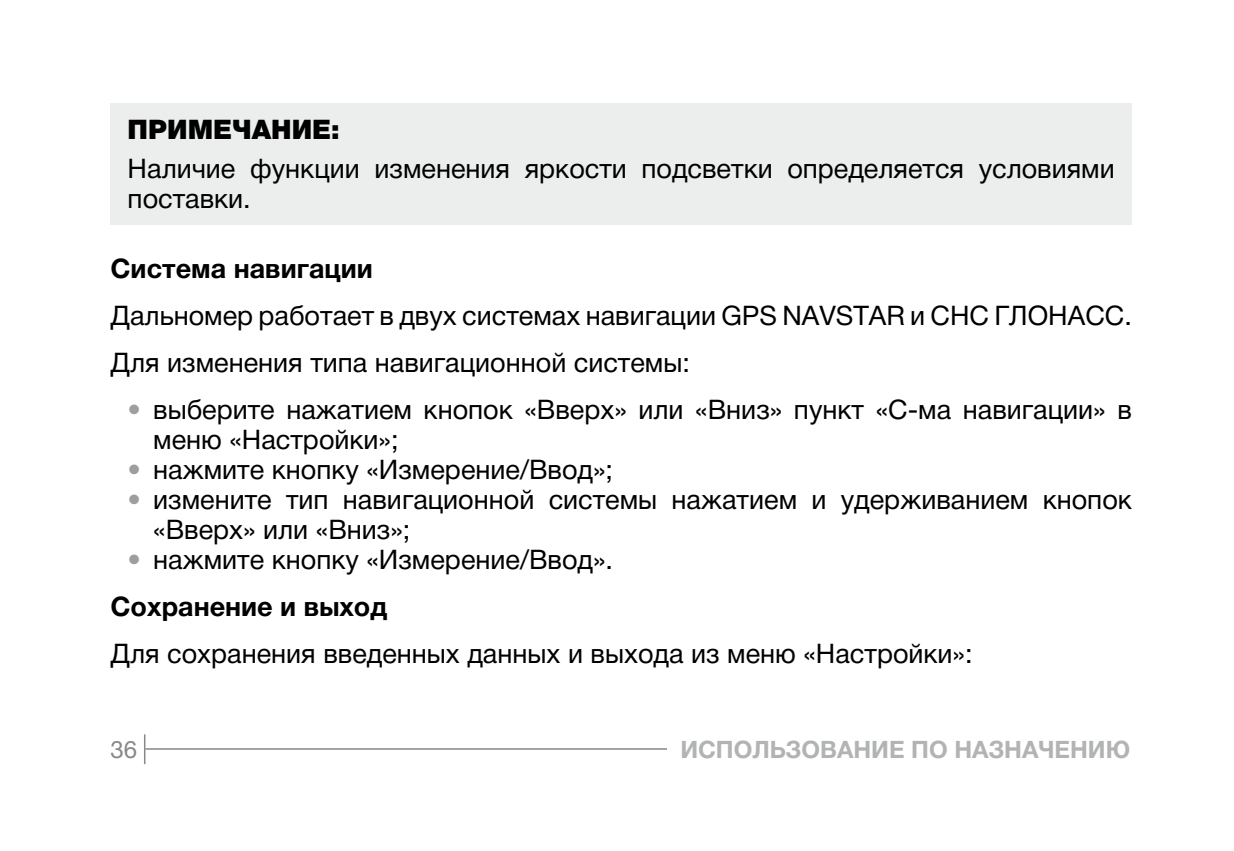
<style>
.page{position:relative;width:1234px;height:851px;background:#fff}
.page>*{position:absolute;margin:0;border:0;box-sizing:border-box;transform-origin:0 0}
.t1{font:27px/30px "Helvetica Neue Cyr";color:#000}
.t2{font:700 27px "Helvetica Neue Cyr";color:#000}
.t3{font:900 27px "Helvetica Neue Cyr";color:#000}
.t4{font:700 24px "Helvetica Neue Cyr";color:#b1b3b4}
.t5{font:24px "Helvetica Neue Cyr";color:#86888a}
.s1{color:#9c9e9f}
.s2{font-weight:700}
</style>
<div class="page">
<hr style="left:144px;top:734px;width:1px;height:30px;background:#86888a">
<hr style="left:145px;top:748px;width:961px;height:1px;background:#86888a">
<div style="left:667px;top:740px;width:462px;height:22px;background:#fff"></div>
<div style="left:111px;top:103px;width:1020px;height:121px;background:#eceded"></div>
<p class="t3" style="left:128px;top:114px;width:214px">ПРИМЕЧАНИЕ:</p>
<p class="t1" style="left:128px;top:153px;width:988px">Наличие функции изменения яркости подсветки определяется условиями поставки.</p>
<p class="t2" style="left:111px;top:253px;width:264px">Система навигации</p>
<p class="t1" style="left:111px;top:292px;width:1022px;line-height:47.1px">Дальномер работает в двух системах навигации GPS NAVSTAR и СНС ГЛОНАСС.<br>Для изменения типа навигационной системы:</p>
<p class="t1" style="left:153px;top:395px;width:979px;text-indent:-26px"><span class="s1">•</span> выберите нажатием кнопок «Вверх» или «Вниз» пункт «С-ма навигации» в меню «Настройки»;</p>
<p class="t1" style="left:128px;top:455px;width:487px"><span class="s1">•</span> нажмите кнопку «Измерение/Ввод»;</p>
<p class="t1" style="left:153px;top:485px;width:979px;text-indent:-26px"><span class="s1">•</span> измените тип навигационной системы нажатием и удерживанием кнопок «Вверх» или «Вниз»;</p>
<p class="t1" style="left:111px;top:536px;width:504px;line-height:47.1px;text-indent:17px"><span class="s1">•</span> нажмите кнопку «Измерение/Ввод».<br><span class="s2">Сохранение и выход</span></p>
<p class="t1" style="left:111px;top:639px;width:863px">Для сохранения введенных данных и выхода из меню «Настройки»:</p>
<p class="t5" style="left:110px;top:736px;width:28px">36</p>
<p class="t4" style="left:680px;top:735px;width:451px">ИСПОЛЬЗОВАНИЕ ПО НАЗНАЧЕНИЮ</p>
</div>
